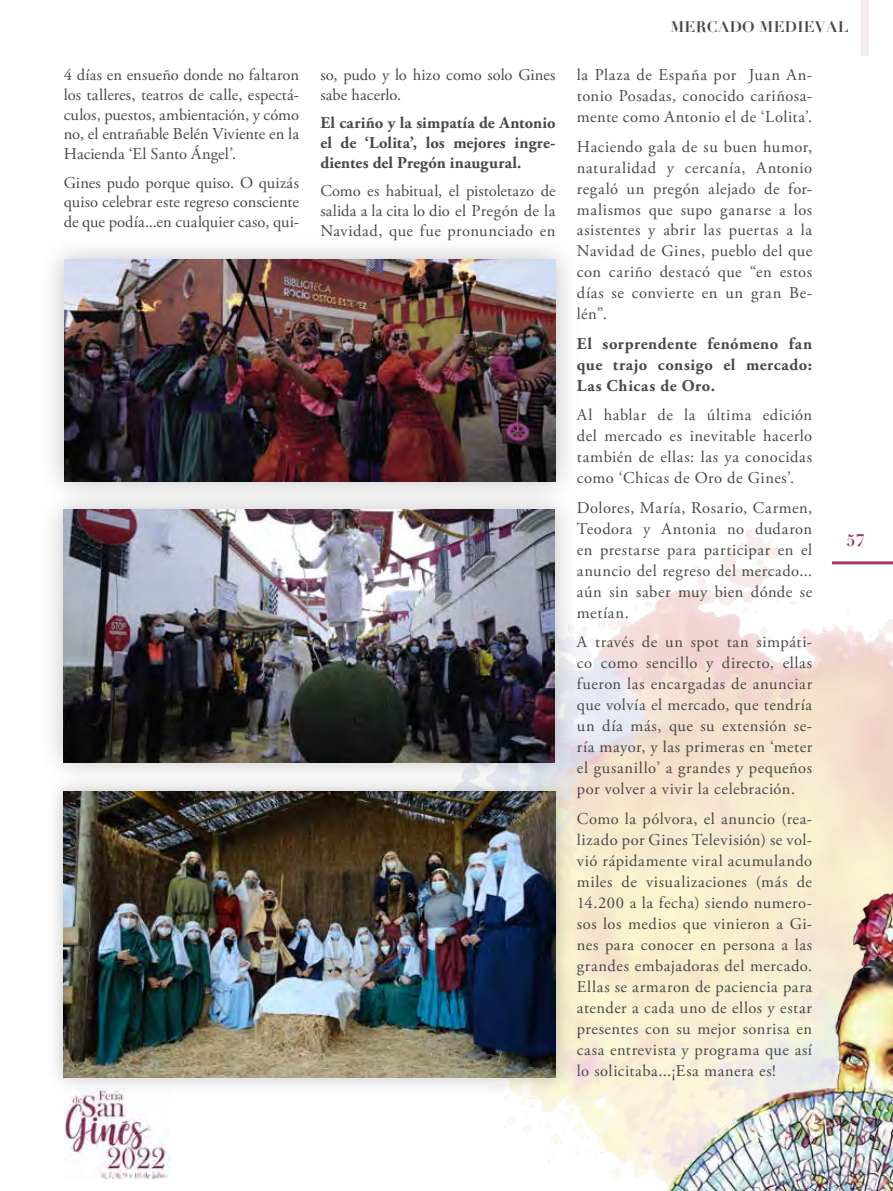
<style>
.page{position:relative;width:893px;height:1191px;background:#fff}
.page>*{position:absolute;margin:0;border:0;box-sizing:border-box;transform-origin:0 0}
.t1{font:16.5px/21px "Adobe Garamond Pro";letter-spacing:.025em;color:#484848;text-align:justify}
.t2{font:700 16.5px/19.8px "Adobe Garamond Pro";letter-spacing:.025em;color:#484848;text-align:justify}
.t3{font:16.5px/19.8px "Adobe Garamond Pro";color:#484848}
.t4{font:700 16.5px "Didot";color:#a5346a}
.t5{font:700 15px "Didot";letter-spacing:.02em;color:#484848}
</style>
<div class="page">
<img style="left:668px;top:867px;width:225px;height:324px">
<img style="left:64px;top:1096px;width:106px;height:82px">
<hr style="left:832px;top:561px;width:61px;height:3px;background:#a5346a">
<div style="left:861px;top:0;width:8px;height:55px;background:#f5eced"></div>
<div style="left:45px;top:773px;width:529px;height:323px;background:#000;opacity:.25"></div>
<img style="left:64px;top:792px;width:492px;height:285px">
<div style="left:38px;top:484px;width:542px;height:303px;background:#000;opacity:.25"></div>
<img style="left:64px;top:509px;width:491px;height:253px">
<div style="left:39px;top:234px;width:542px;height:273px;background:#000;opacity:.25"></div>
<img style="left:64px;top:259px;width:492px;height:222px">
<p class="t1" style="left:64px;top:65px;width:237px;line-height:19.8px">4 días en ensueño donde no faltaron los talleres, teatros de calle, espectá&shy;culos, puestos, ambientación, y cómo no, el entrañable Belén Viviente en la Hacienda ‘El Santo Ángel’.</p>
<p class="t1" style="left:64px;top:173px;width:237px;line-height:19.8px">Gines pudo porque quiso. O quizás quiso celebrar este regreso consciente de que podía...en cualquier caso, qui-</p>
<p class="t3" style="left:320px;top:65px;width:237px">so, pudo y lo hizo como solo Gines sabe hacerlo.</p>
<p class="t2" style="left:320px;top:113px;width:237px">El cariño y la simpatía de Antonio el de ‘Lolita’, los mejores ingre&shy;dientes del Pregón inaugural.</p>
<p class="t1" style="left:320px;top:181px;width:237px;line-height:19.8px">Como es habitual, el pistoletazo de salida a la cita lo dio el Pregón de la Navidad, que fue pronunciado en</p>
<p class="t5" style="left:670px;top:17px;width:180px">MERCADO MEDIEVAL</p>
<p class="t1" style="left:577px;top:65px;width:237px">la Plaza de España por Juan An&shy;tonio Posadas, conocido cariñosa&shy;mente como Antonio el de ‘Lolita’.</p>
<p class="t1" style="left:577px;top:136px;width:237px">Haciendo gala de su buen humor, naturalidad y cercanía, Antonio regaló un pregón alejado de for&shy;malismos que supo ganarse a los asistentes y abrir las puertas a la Navidad de Gines, pueblo del que con cariño destacó que “en estos días se convierte en un gran Be&shy;lén”.</p>
<p class="t2" style="left:577px;top:333px;width:237px;line-height:21px">El sorprendente fenómeno fan que trajo consigo el mercado:<br>Las Chicas de Oro.</p>
<p class="t1" style="left:577px;top:405px;width:237px">Al hablar de la última edición del mercado es inevitable hacerlo también de ellas: las ya conocidas como ‘Chicas de Oro de Gines’.</p>
<p class="t1" style="left:577px;top:498px;width:237px">Dolores, María, Rosario, Carmen, Teodora y Antonia no dudaron en prestarse para participar en el anuncio del regreso del mercado... aún sin saber muy bien dónde se metían.</p>
<p class="t1" style="left:577px;top:632px;width:237px">A través de un spot tan simpáti&shy;co como sencillo y directo, ellas fueron las encargadas de anunciar que volvía el mercado, que tendría un día más, que su extensión se&shy;ría mayor, y las primeras en ‘meter el gusanillo’ a grandes y pequeños por volver a vivir la celebración.</p>
<p class="t1" style="left:577px;top:809px;width:237px">Como la pólvora, el anuncio (rea&shy;lizado por Gines Televisión) se vol&shy;vió rápidamente viral acumulando miles de visualizaciones (más de 14.200 a la fecha) siendo numero&shy;sos los medios que vinieron a Gi&shy;nes para conocer en persona a las grandes embajadoras del mercado.<br>Ellas se armaron de paciencia para atender a cada uno de ellos y estar presentes con su mejor sonrisa en casa entrevista y programa que así lo solicitaba...¡Esa manera es!</p>
<p class="t4" style="left:846px;top:530px;width:20px">57</p>
</div>
